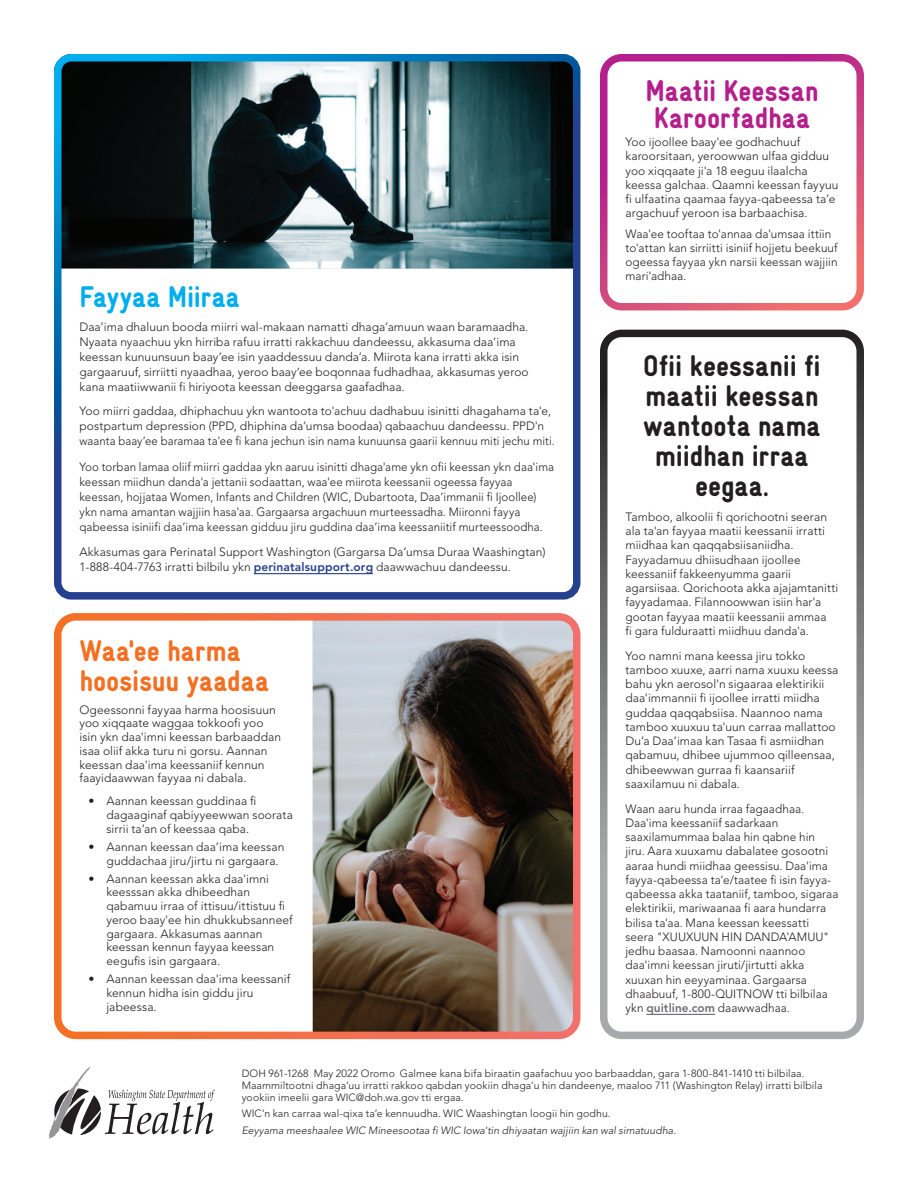
<style>
.page{position:relative;width:918px;height:1188px;background:#fff}
.page>*{position:absolute;margin:0;border:0;box-sizing:border-box;transform-origin:0 0}
.t1{font:900 30px/30px "Gravur Condensed Pro";color:#231f20;text-align:center}
.t2{font:900 30px/30px "Gravur Condensed Pro";color:#f37023}
.t3{font:900 30px/27px "Gravur Condensed Pro";letter-spacing:.005em;color:#b41e8d}
.t4{font:900 30px "Gravur Condensed Pro";color:#00aeef}
.t5{font:300 12px/14.2px "Avenir LT Std";letter-spacing:.005em;color:#231f20}
.t6{font:300 12px/15px "Avenir LT Std";letter-spacing:.005em;color:#231f20;scale:.96 1}
.t7{font:300 10.5px/12px "Avenir LT Std";letter-spacing:.01em;color:#231f20}
.t8{font:italic 300 10.5px "Avenir LT Std";letter-spacing:.005em;color:#231f20}
.s1{font-family:"Calibri"}
.s2{font-weight:800;color:#253f8e}
.s3{font-weight:800;color:#6c6d70}
</style>
<div class="page">
<img style="left:313px;top:622px;width:258px;height:408px">
<img style="left:63px;top:63px;width:508px;height:205px">
<div style="left:54px;top:613px;width:526px;height:426px;border:8px solid #fff;border-radius:18px"></div>
<hr style="left:646px;top:1014px;width:69px;height:1px;background:#6c6d70">
<div style="left:600px;top:330px;width:264px;height:709px;border:8px solid #fff;border-radius:18px"></div>
<div style="left:600px;top:54px;width:264px;height:256px;border:8px solid #fff;border-radius:18px"></div>
<svg style="left:49px;top:1066px;width:166px;height:73px"></svg>
<hr style="left:254px;top:573px;width:119px;height:1px;background:#253f8e">
<div style="left:54px;top:54px;width:526px;height:546px;border:8px solid #fff;border-radius:14px"></div>
<h1 class="t4" style="left:80px;top:280px;width:162px">Fayyaa Miiraa</h1>
<p class="t5" style="left:80px;top:320px;width:451px;line-height:15px">Daa’ima dhaluun booda miirri wal-makaan namatti dhaga’amuun waan baramaadha.<br>Nyaata nyaachuu ykn hirriba rafuu irratti rakkachuu dandeessu, akkasuma daa’ima keessan kunuunsuun baay’ee isin yaaddessuu danda’a. Miirota kana irratti akka isin gargaaruuf, sirriitti nyaadhaa, yeroo baay<span class="s1">ʼ</span>ee boqonnaa fudhadhaa, akkasumas yeroo kana maatiiwwanii fi hiriyoota keessan deeggarsa gaafadhaa.</p>
<p class="t5" style="left:80px;top:404px;width:477px;line-height:15px">Yoo miirri gaddaa, dhiphachuu ykn wantoota to'achuu dadhabuu isinitti dhagahama ta'e, postpartum depression (PPD, dhiphina da’umsa boodaa) qabaachuu dandeessu. PPD'n waanta baay’ee baramaa ta'ee fi kana jechun isin nama kunuunsa gaarii kennuu miti jechu miti.</p>
<p class="t6" style="left:80px;top:459px;width:496px">Yoo torban lamaa oliif miirri gaddaa ykn aaruu isinitti dhaga'ame ykn ofii keessan ykn daa'ima keessan miidhun danda'a jettanii sodaattan, waa'ee miirota keessanii ogeessa fayyaa keessan, hojjataa Women, Infants and Children (WIC, Dubartoota, Daa’immanii fi Ijoollee) ykn nama amantan wajjiin hasa'aa. Gargaarsa argachuun murteessadha. Miironni fayya qabeessa isiniifi daa’ima keessan gidduu jiru guddina daa’ima keessaniitif murteessoodha.</p>
<p class="t5" style="left:80px;top:545px;width:468px;line-height:15px">Akkasumas gara Perinatal Support Washington (Gargarsa Da’umsa Duraa Waashingtan)<br>1-888-404-7763 irratti bilbilu ykn <span class="s2">perinatalsupport.org</span> daawwachuu dandeessu.</p>
<h1 class="t2" style="left:80px;top:636px;width:191px">Waa'ee harma hoosisuu yaadaa</h1>
<p class="t5" style="left:80px;top:703px;width:203px;line-height:13.8px">Ogeessonni fayyaa harma hoosisuun yoo xiqqaate waggaa tokkoofi yoo isin ykn daa'imni keessan barbaaddan isaa oliif akka turu ni gorsu. Aannan keessan daa'ima keessaniif kennun faayidaawwan fayyaa ni dabala.</p>
<p class="t5" style="left:106px;top:794px;width:188px;line-height:13.8px;text-indent:-18px">• Aannan keessan guddinaa fi dagaaginaf qabiyyeewwan soorata sirrii ta’an of keessaa qaba.</p>
<p class="t5" style="left:106px;top:840px;width:179px;line-height:13.8px;text-indent:-18px">• Aannan keessan daa’ima keessan guddachaa jiru/jirtu ni gargaara.</p>
<p class="t5" style="left:106px;top:872px;width:188px;line-height:13.8px;text-indent:-18px">• Aannan keessan akka daa'imni keesssan akka dhibeedhan qabamuu irraa of ittisuu/ittistuu fi yeroo baay'ee hin dhukkubsanneef gargaara. Akkasumas aannan keessan kennun fayyaa keessan eegufis isin gargaara.</p>
<p class="t5" style="left:106px;top:972px;width:185px;line-height:13.8px;text-indent:-18px">• Aannan keessan daa'ima keessanif kennun hidha isin giddu jiru jabeessa.</p>
<h1 class="t3" style="left:645px;top:77px;width:175px">Maatii Keessan<br>Karoorfadhaa</h1>
<p class="t5" style="left:626px;top:135px;width:215px">Yoo ijoollee baay'ee godhachuuf karoorsitaan, yeroowwan ulfaa gidduu yoo xiqqaate ji'a 18 eeguu ilaalcha keessa galchaa. Qaamni keessan fayyuu fi ulfaatina qaamaa fayya-qabeessa ta’e argachuuf yeroon isa barbaachisa.</p>
<p class="t5" style="left:626px;top:227px;width:214px">Waa'ee tooftaa to'annaa da'umsaa ittiin to'attan kan sirriitti isiniif hojjetu beekuuf ogeessa fayyaa ykn narsii keessan wajjiin mari'adhaa.</p>
<h1 class="t1" style="left:643px;top:351px;width:179px">Ofii keessanii fi maatii keessan wantoota nama miidhan irraa eegaa.</h1>
<p class="t5" style="left:626px;top:510px;width:214px">Tamboo, alkoolii fi qorichootni seeran ala ta'an fayyaa maatii keessanii irratti miidhaa kan qaqqabsiisaniidha.<br>Fayyadamuu dhiisudhaan ijoollee keessaniif fakkeenyumma gaarii agarsiisaa. Qorichoota akka ajajamtanitti fayyadamaa. Filannoowwan isiin har'a gootan fayyaa maatii keessanii ammaa<br>fi gara fulduraatti miidhuu danda'a.</p>
<p class="t5" style="left:626px;top:648px;width:215px">Yoo namni mana keessa jiru tokko tamboo xuuxe, aarri nama xuuxu keessa bahu ykn aerosol'n sigaaraa elektirikii daa'immannii fi ijoollee irratti miidha guddaa qaqqabsiisa. Naannoo nama tamboo xuuxuu ta'uun carraa mallattoo Du’a Daa’imaa kan Tasaa fi asmiidhan qabamuu, dhibee ujummoo qilleensaa, dhibeewwan gurraa fi kaansariif saaxilamuu ni dabala.</p>
<p class="t5" style="left:626px;top:801px;width:214px">Waan aaru hunda irraa fagaadhaa.<br>Daa'ima keessaniif sadarkaan saaxilamummaa balaa hin qabne hin<br>jiru. Aara xuuxamu dabalatee gosootni aaraa hundi miidhaa geessisu. Daa'ima fayya-qabeessa ta'e/taatee fi isin fayya&shy;qabeessa akka taataniif, tamboo, sigaraa elektirikii, mariwaanaa fi aara hundarra bilisa ta'aa. Mana keessan keessatti seera "XUUXUUN HIN DANDA'AMUU" jedhu baasaa. Namoonni naannoo daa'imni keessan jiruti/jirtutti akka xuuxan hin eeyyaminaa. Gargaarsa dhaabuuf, 1-800-QUITNOW tti bilbilaa ykn <span class="s3">quitline.com</span> daawwadhaa.</p>
<p class="t7" style="left:242px;top:1067px;width:582px">DOH 961-1268 May 2022 Oromo Galmee kana bifa biraatin gaafachuu yoo barbaaddan, gara 1-800-841-1410 tti bilbilaa.<br>Maammiltootni dhaga’uu irratti rakkoo qabdan yookiin dhaga’u hin dandeenye, maaloo 711 (Washington Relay) irratti bilbila yookiin imeelii gara WIC@doh.wa.gov tti ergaa.</p>
<p class="t7" style="left:242px;top:1108px;width:370px">WIC’n kan carraa wal-qixa ta’e kennuudha. WIC Waashingtan loogii hin godhu.</p>
<p class="t8" style="left:242px;top:1124px;width:436px">Eeyyama meeshaalee WIC Mineesootaa fi WIC Iowa'tin dhiyaatan wajjiin kan wal simatuudha.</p>
</div>
